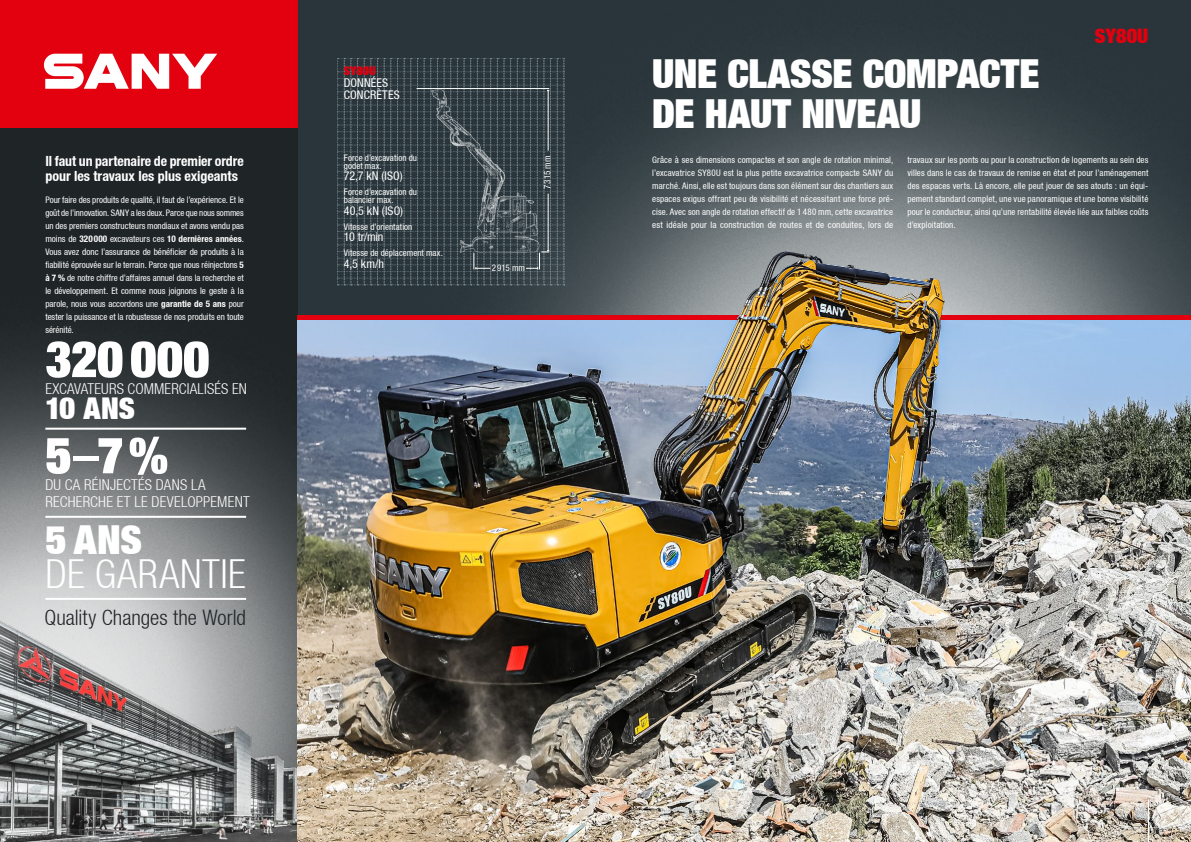
<style>
.page{position:relative;width:1191px;height:842px;background:#fff}
.page>*{position:absolute;margin:0;border:0;box-sizing:border-box;transform-origin:0 0}
.t1{font:900 50px "Context Reprise Extra Black S Si Extra";letter-spacing:.005em;color:#fff}
.t2{font:900 40px/40px "Context Reprise Extra Black S Si Extra";letter-spacing:-.01em;color:#fff}
.t3{font:700 40px "Context Reprise Light Cond S Si";letter-spacing:.015em;color:#fff}
.t4{font:900 30px "Context Reprise Extra Black S Si Extra";color:#fff}
.t5{font:700 21.3px "Context Reprise Light Cond S Si";color:#1f2527}
.t6{font:900 20px "Context Reprise Extra Black S Si Extra";color:#e3000f}
.t7{font:700 15px/17px "Context Reprise Light Cond S Si";letter-spacing:.015em;color:#fff}
.t8{font:700 condensed 14px/15px "Context Reprise Condensed S Si";letter-spacing:-.005em;color:#fff}
.t9{font:12px/12px "Context Reprise Condensed S Si Condensed";letter-spacing:.01em;color:#fff}
.t10{font:900 12px "Context Reprise Extra Black S Si Extra";letter-spacing:-.005em;color:#e3000f}
.t11{font:9px/13px "Context Reprise Condensed S Si Condensed";letter-spacing:.005em;color:#fff;text-align:justify}
.t12{font:700 condensed 9px "Context Reprise Condensed S Si";letter-spacing:.005em;color:#fff}
.t13{font:8px "Context Reprise Condensed S Si Condensed";color:#fff}
.s1{font-family:"Context Reprise Condensed S Si Condensed";font-weight:400;font-stretch:normal}
.s2{font-family:"Context Reprise Condensed S Si";font-weight:700;font-stretch:condensed}
.s3{font-size:30px}
</style>
<div class="page">
<img style="left:298px;top:0;width:893px;height:315px">
<img style="left:0;top:128px;width:298px;height:481px">
<div style="left:0;top:0;width:298px;height:128px;background:#e3000f"></div>
<svg style="left:44px;top:54px;width:173px;height:35px"></svg>
<img style="left:0;top:609px;width:298px;height:233px">
<img style="left:298px;top:319px;width:893px;height:523px">
<hr style="left:45px;top:428px;width:201px;height:2px;background:#fff">
<hr style="left:45px;top:516px;width:201px;height:2px;background:#fff">
<hr style="left:45px;top:598px;width:201px;height:2px;background:#fff">
<hr style="left:298px;top:315px;width:893px;height:4px;background:#e3000f">
<img style="left:678px;top:238px;width:287px;height:362px">
<svg style="left:337px;top:58px;width:228px;height:228px;background:#374349"></svg>
<img style="left:426px;top:83px;width:119px;height:176px">
<hr style="left:1148px;top:799px;width:1px;height:43px;background:#fff">
<h3 class="t8" style="left:45px;top:154px;width:200px">Il faut un partenaire de premier ordre pour les travaux les plus exigeants</h3>
<p class="t11" style="left:45px;top:193px;width:200px">Pour faire des produits de qualité, il faut de l’expérience. Et le goût de l’innovation. SANY a les deux. Parce que nous sommes un des premiers constructeurs mondiaux et avons vendu pas</p>
<p class="t12" style="left:45px;top:233px;width:200px"><span class="s1">moins de</span> 320000 <span class="s1">excavateurs ces</span> 10 dernières années<span class="s1">.</span></p>
<p class="t11" style="left:45px;top:245px;width:200px">Vous avez donc l’assurance de bénéficier de produits à la fiabilité éprouvée sur le terrain. Parce que nous réinjectons <span class="s2">5 à 7 %</span> de notre chiffre d’affaires annuel dans la recherche et le développement. Et comme nous joignons le geste à la parole, nous vous accordons une <span class="s2">garantie de 5 ans</span> pour tester la puissance et la robustesse de nos produits en toute sérénité.</p>
<h1 class="t1" style="left:45px;top:327px;width:165px">320 000</h1>
<h3 class="t7" style="left:45px;top:380px;width:203px">EXCAVATEURS COMMERCIALISÉS EN</h3>
<h3 class="t4" style="left:45px;top:389px;width:91px">10 ANS</h3>
<h1 class="t1" style="left:45px;top:423px;width:124px">5<span class="s3">–</span>7%</h1>
<h3 class="t7" style="left:45px;top:476px;width:206px">DU CA RÉINJECTÉS DANS LA<br>RECHERCHE ET LE DEVELOPPEMENT</h3>
<h2 class="t2" style="left:45px;top:519px;width:98px">5 ANS</h2>
<h2 class="t3" style="left:45px;top:551px;width:202px">DE GARANTIE</h2>
<h3 class="t5" style="left:44px;top:604px;width:203px">Quality Changes the World</h3>
<h3 class="t10" style="left:344px;top:63px;width:33px">SY80U</h3>
<h3 class="t9" style="left:344px;top:77px;width:57px">DONNÉES<br>CONCRÈTES</h3>
<p class="t11" style="left:344px;top:153px;width:75px;line-height:8px">Force d’excavation du godet max.</p>
<h3 class="t9" style="left:344px;top:170px;width:60px">72,7 kN (ISO)</h3>
<p class="t11" style="left:344px;top:188px;width:75px;line-height:8px">Force d’excavation du balancier max.</p>
<h3 class="t9" style="left:344px;top:204px;width:61px">40,5 kN (ISO)</h3>
<p class="t11" style="left:344px;top:220px;width:70px">Vitesse d’orientation</p>
<h3 class="t9" style="left:344px;top:231px;width:41px">10 tr/min</h3>
<p class="t11" style="left:344px;top:247px;width:100px">Vitesse de déplacement max.</p>
<h3 class="t9" style="left:344px;top:257px;width:42px">4,5 km/h</h3>
<p class="t11" style="left:540px;top:189px;width:35px;rotate:-90deg">7 315 mm</p>
<p class="t11" style="left:492px;top:262px;width:35px">2 915 mm</p>
<h2 class="t2" style="left:652px;top:52px;width:389px">UNE CLASSE COMPACTE<br>DE HAUT NIVEAU</h2>
<h3 class="t6" style="left:1094px;top:22px;width:55px">SY80U</h3>
<p class="t11" style="left:652px;top:153px;width:242px">Grâce à ses dimensions compactes et son angle de rotation minimal, l’excavatrice SY80U est la plus petite excavatrice compacte SANY du marché. Ainsi, elle est toujours dans son élément sur des chantiers aux espaces exigus offrant peu de visibilité et nécessitant une force pré&shy;cise. Avec son angle de rotation effectif de 1 480 mm, cette excavatrice est idéale pour la construction de routes et de conduites, lors de</p>
<p class="t11" style="left:907px;top:153px;width:242px">travaux sur les ponts ou pour la construction de logements au sein des villes dans le cas de travaux de remise en état et pour l’aménagement des espaces verts. Là encore, elle peut jouer de ses atouts : un équi&shy;pement standard complet, une vue panoramique et une bonne visibilité pour le conducteur, ainsi qu’une rentabilité élevée liée aux faibles coûts d’exploitation.</p>
<p class="t13" style="left:1154px;top:798px;width:9px">03</p>
</div>
